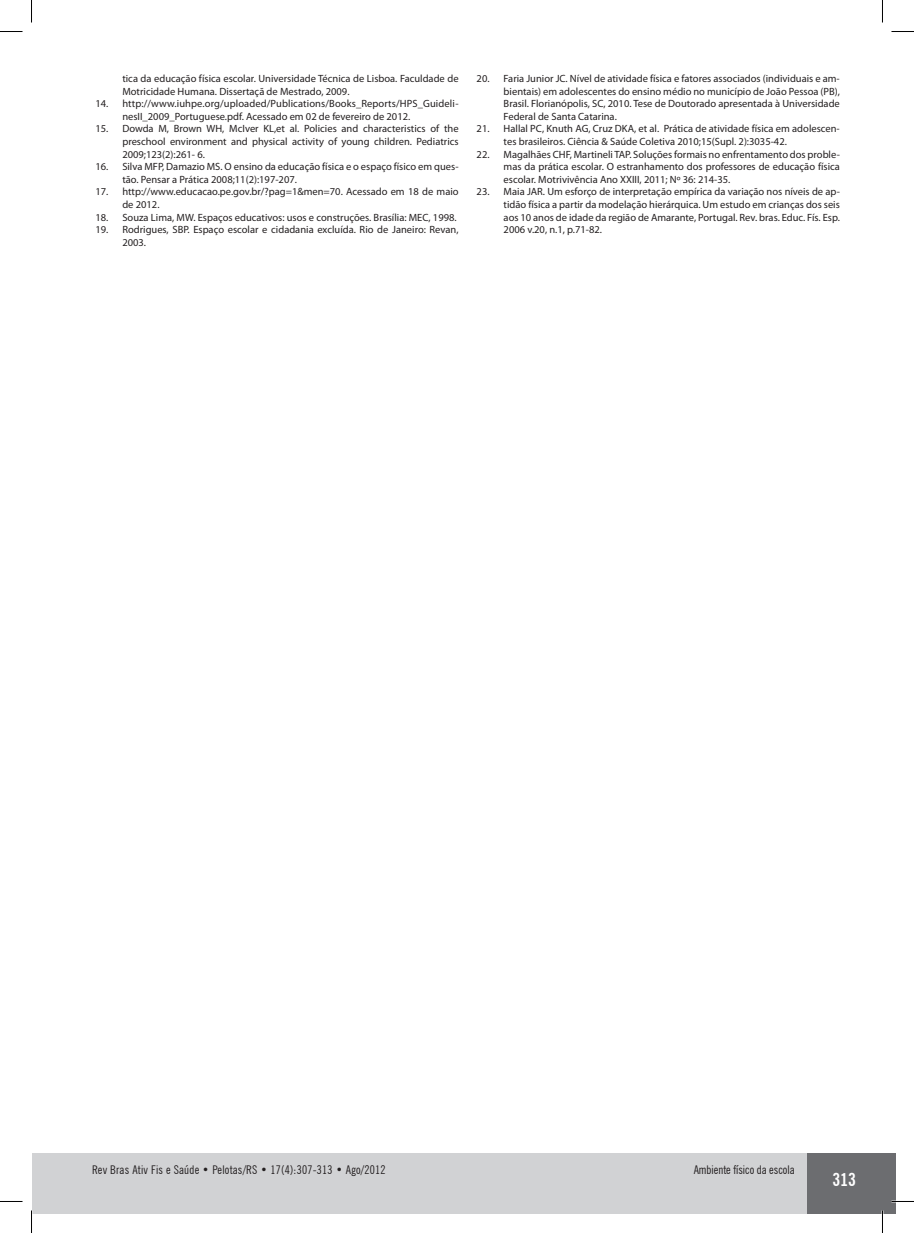
<style>
.page{position:relative;width:914px;height:1233px;background:#fff}
.page>*{position:absolute;margin:0;border:0;box-sizing:border-box;transform-origin:0 0}
.t1{font:700 condensed 18px "News Gothic BT";color:#fff}
.t2{font:condensed 12px "News Gothic BT";letter-spacing:.02em;color:#231f20}
.t3{font:condensed 12px "News Gothic BT";color:#231f20}
.t4{font:10.5px/12.6px "Myriad Pro";color:#231f20}
.s1{color:#201d1e}
</style>
<div class="page">
<div style="left:777px;top:1153px;width:118px;height:60px;background:#6c6d70"></div>
<div style="left:32px;top:1153px;width:774px;height:60px;background:#d1d2d4"></div>
<hr style="left:891px;top:1200px;width:22px;height:2px;background:#fff">
<hr style="left:881px;top:1210px;width:2px;height:22px;background:#fff">
<svg style="left:0;top:31px;width:22px;height:1px"></svg>
<svg style="left:891px;top:31px;width:22px;height:1px"></svg>
<svg style="left:0;top:1201px;width:22px;height:1px"></svg>
<svg style="left:891px;top:1201px;width:22px;height:1px"></svg>
<svg style="left:31px;top:0;width:1px;height:23px"></svg>
<svg style="left:31px;top:1210px;width:1px;height:22px"></svg>
<svg style="left:882px;top:0;width:1px;height:23px"></svg>
<svg style="left:882px;top:1210px;width:1px;height:22px"></svg>
<p class="t4" style="left:122px;top:72px;width:338px">tica da educação física escolar. Universidade Técnica de Lisboa. Faculdade de<br>Motricidade Humana. Dissertaçã de Mestrado, 2009.</p>
<p class="t4" style="left:122px;top:97px;width:338px;text-indent:-27px">14. http://www.iuhpe.org/uploaded/Publications/Books_Reports/HPS_Guideli&shy;nesII_2009_Portuguese.pdf. Acessado em 02 de fevereiro de 2012.</p>
<p class="t4" style="left:122px;top:122px;width:338px;text-align:justify;text-indent:-27px">15. Dowda M, Brown WH, McIver KL,et al. Policies and characteristics of the preschool environment and physical activity of young children. Pediatrics 2009;123(2):261- 6<span class="s1">.</span></p>
<p class="t4" style="left:122px;top:160px;width:338px;text-indent:-27px">16. Silva MFP, Damazio MS. O ensino da educação física e o espaço físico em ques&shy;tão. Pensar a Prática 2008;11(2):197-207.</p>
<p class="t4" style="left:122px;top:185px;width:338px;text-indent:-27px">17. http://www.educacao.pe.gov.br/?pag=1&amp;men=70. Acessado em 18 de maio de 2012.</p>
<p class="t4" style="left:95px;top:211px;width:363px">18. Souza Lima, MW. Espaços educativos: usos e construções. Brasília: MEC, 1998.</p>
<p class="t4" style="left:122px;top:223px;width:338px;text-indent:-27px">19. Rodrigues, SBP. Espaço escolar e cidadania excluída. Rio de Janeiro: Revan,<br>2003.</p>
<p class="t4" style="left:503px;top:72px;width:338px;text-align:justify;text-indent:-27px">20. Faria Junior JC. Nível de atividade física e fatores associados (individuais e am&shy;bientais) em adolescentes do ensino médio no município de João Pessoa (PB), Brasil. Florianópolis, SC, 2010. Tese de Doutorado apresentada à Universidade Federal de Santa Catarina.</p>
<p class="t4" style="left:503px;top:122px;width:337px;text-indent:-27px">21. Hallal PC, Knuth AG, Cruz DKA, et al. Prática de atividade física em adolescen&shy;tes brasileiros. Ciência &amp; Saúde Coletiva 2010;15(Supl. 2):3035-42.</p>
<p class="t4" style="left:503px;top:148px;width:338px;text-align:justify;text-indent:-27px">22. Magalhães CHF, Martineli TAP. Soluções formais no enfrentamento dos proble&shy;mas da prática escolar. O estranhamento dos professores de educação física escolar. Motrivivência Ano XXIII, 2011; Nº 36: 214-35.</p>
<p class="t4" style="left:503px;top:185px;width:338px;text-align:justify;text-indent:-27px">23. Maia JAR. Um esforço de interpretação empírica da variação nos níveis de ap&shy;tidão física a partir da modelação hierárquica. Um estudo em crianças dos seis aos 10 anos de idade da região de Amarante, Portugal. Rev. bras. Educ. Fís. Esp.<br>2006 v.20, n.1, p.71-82.</p>
<p class="t2" style="left:92px;top:1162px;width:295px">Rev Bras Ativ Fis e Saúde • Pelotas/RS • 17(4):307-313 • Ago/2012</p>
<p class="t3" style="left:693px;top:1162px;width:102px">Ambiente físico da escola</p>
<h1 class="t1" style="left:832px;top:1168px;width:25px">313</h1>
</div>
